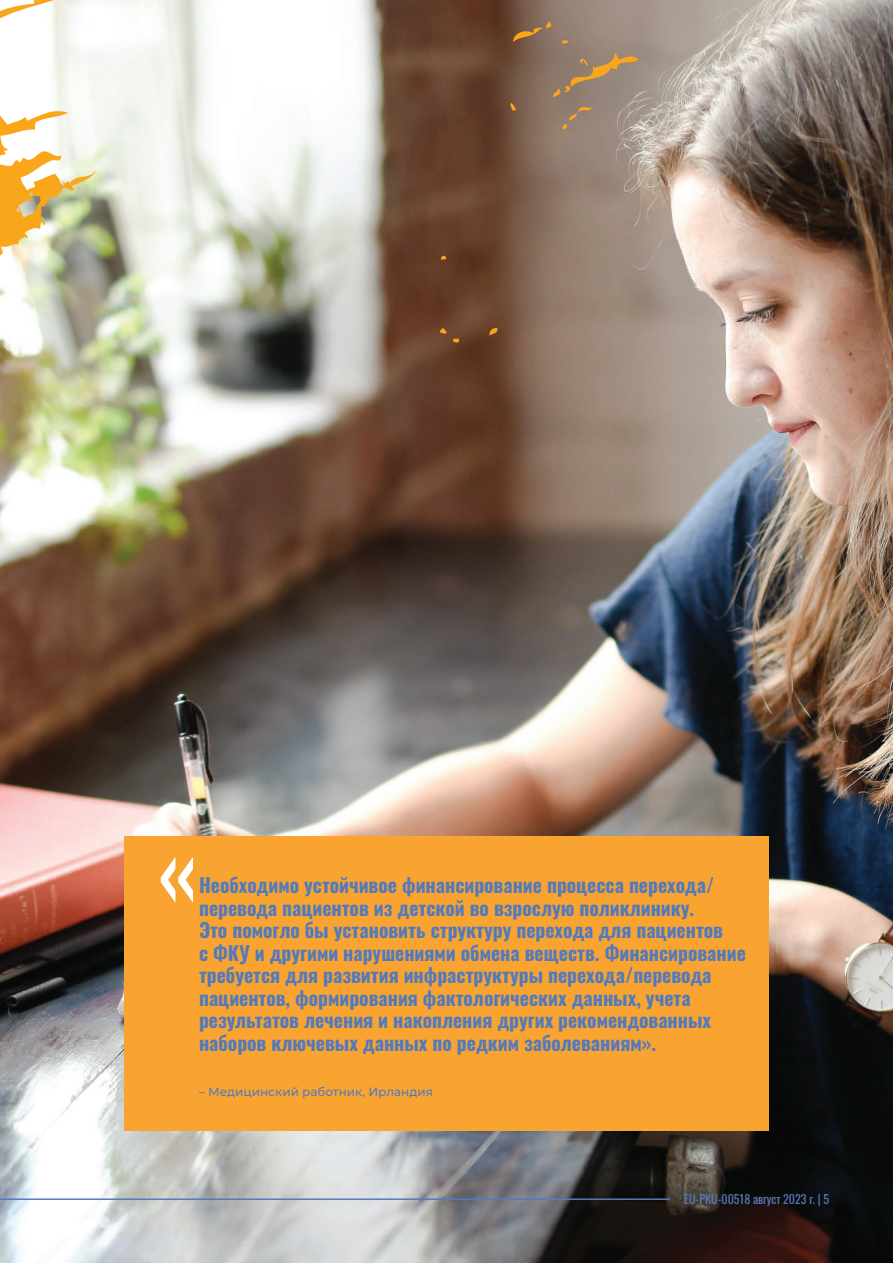
<style>
.page{position:relative;width:893px;height:1263px;background:#fff}
.page>*{position:absolute;margin:0;border:0;box-sizing:border-box;transform-origin:0 0}
.Pull_Out{font:90px "Oswald";color:#fff}
.Pull_Out-2{font:700 19.5px/22.5px "Oswald";color:#537abc}
.Pull_Out-3{font:500 12px "Montserrat";color:#537abc}
.Pull_Out-4{font:12px "Oswald";color:#587abb}
</style>
<div class="page">
<img style="left:0;top:0;width:893px;height:1263px">
<svg style="left:440px;top:324px;width:21px;height:19px"></svg>
<svg style="left:441px;top:254px;width:6px;height:7px"></svg>
<svg style="left:489px;top:328px;width:9px;height:7px"></svg>
<svg style="left:509px;top:103px;width:7px;height:8px"></svg>
<svg style="left:562px;top:104px;width:30px;height:26px"></svg>
<svg style="left:513px;top:21px;width:41px;height:21px"></svg>
<svg style="left:562px;top:39px;width:7px;height:6px"></svg>
<svg style="left:553px;top:53px;width:85px;height:44px;background:#a18668"></svg>
<img style="left:0;top:0;width:97px;height:511px">
<hr style="left:0;top:1198px;width:670px;height:2px;background:#587abb">
<div style="left:124px;top:836px;width:645px;height:294px;background:#f9a431"></div>
<p class="Pull_Out" style="left:158px;top:790px;width:42px">«</p>
<p class="Pull_Out-2" style="left:199px;top:875px;width:548px">Необходимо устойчивое финансирование процесса перехода/ перевода пациентов из детской во взрослую поликлинику.<br>Это помогло бы установить структуру перехода для пациентов<br>с ФКУ и другими нарушениями обмена веществ. Финансирование требуется для развития инфраструктуры перехода/перевода пациентов, формирования фактологических данных, учета результатов лечения и накопления других рекомендованных наборов ключевых данных по редким заболеваниям».</p>
<p class="Pull_Out-3" style="left:199px;top:1083px;width:236px">– Медицинский работник, Ирландия</p>
<p class="Pull_Out-4" style="left:684px;top:1188px;width:146px">EU-PKU-00518 август 2023 г. | 5</p>
</div>
